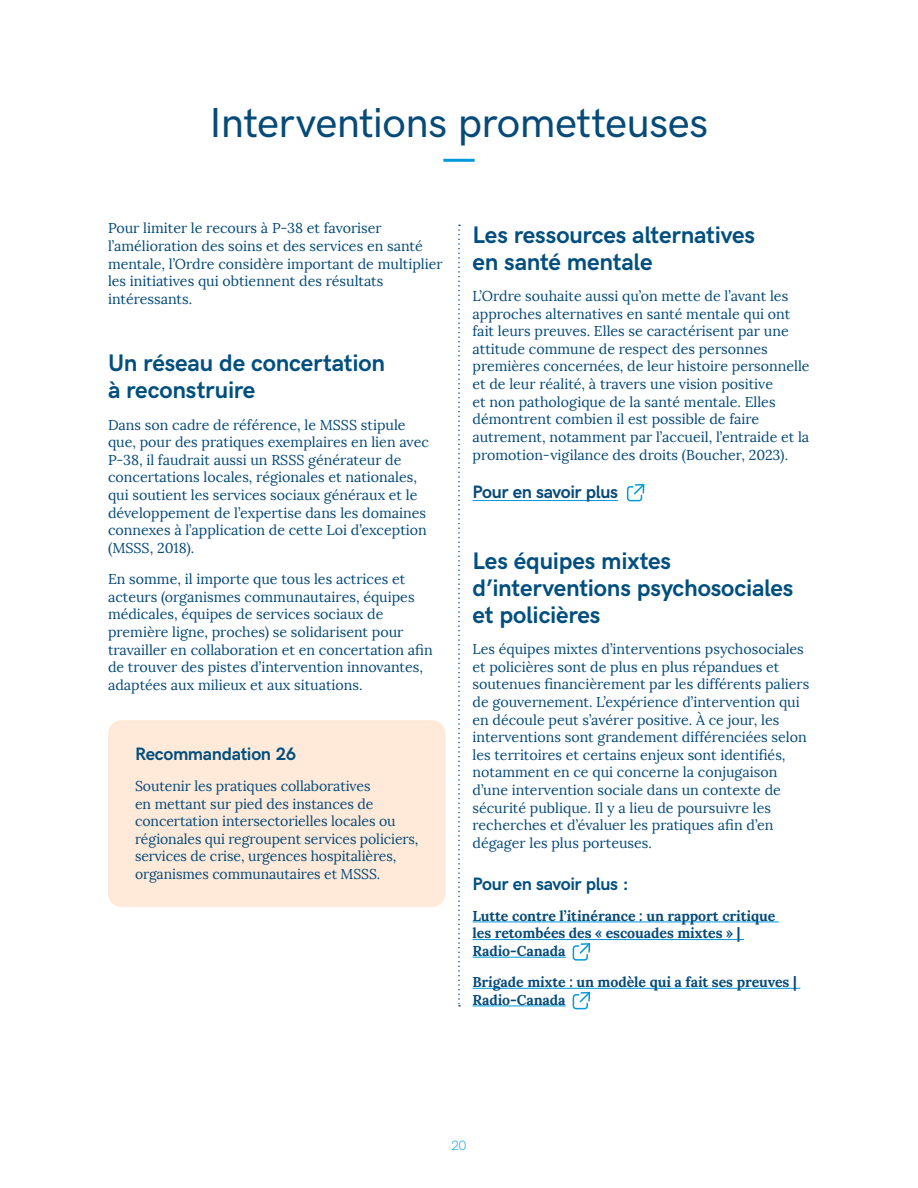
<style>
.page{position:relative;width:918px;height:1188px;background:#fff}
.page>*{position:absolute;margin:0;border:0;box-sizing:border-box;transform-origin:0 0}
.t1{font:500 42px "HK Grotesk";letter-spacing:-.015em;color:#054a78}
.t2{font:700 24px/27px "HK Grotesk";letter-spacing:-.01em;color:#004f7e}
.t3{font:700 18px "HK Grotesk";letter-spacing:-.02em;color:#004f7e}
.t4{font:700 18px "HK Grotesk";letter-spacing:-.02em;color:#054a78}
.t5{font:14.25px/17.7px "Lora";color:#054a78}
.t6{font:700 14.25px/17.7px "Lora";letter-spacing:-.005em;color:#054a78}
.t7{font:300 13.5px "HK Grotesk";color:#009ada}
</style>
<div class="page">
<hr style="left:443px;top:159px;width:32px;height:3px;background:#009ada">
<div style="left:108px;top:720px;width:338px;height:187px;background:#ffe9d9;border-radius:14px"></div>
<hr style="left:472px;top:500px;width:146px;height:1px;background:#009ada">
<hr style="left:472px;top:922px;width:307px;height:1px;background:#009ada">
<hr style="left:472px;top:939px;width:272px;height:1px;background:#009ada">
<hr style="left:472px;top:957px;width:94px;height:1px;background:#009ada">
<hr style="left:472px;top:988px;width:328px;height:1px;background:#009ada">
<hr style="left:472px;top:1006px;width:94px;height:1px;background:#009ada">
<svg style="left:626px;top:483px;width:19px;height:19px"></svg>
<svg style="left:572px;top:943px;width:19px;height:18px"></svg>
<svg style="left:572px;top:991px;width:19px;height:19px"></svg>
<svg style="left:458px;top:225px;width:2px;height:782px"></svg>
<h1 class="t1" style="left:210px;top:91px;width:500px">Interventions prometteuses</h1>
<p class="t5" style="left:108px;top:220px;width:336px">Pour limiter le recours à P-38 et favoriser l’amélioration des soins et des services en santé mentale, l’Ordre considère important de multiplier les initiatives qui obtiennent des résultats intéressants.</p>
<h2 class="t2" style="left:108px;top:348px;width:279px">Un réseau de concertation à reconstruire</h2>
<p class="t5" style="left:108px;top:416px;width:322px">Dans son cadre de référence, le MSSS stipule que, pour des pratiques exemplaires en lien avec P-38, il faudrait aussi un RSSS générateur de concertations locales, régionales et nationales, qui soutient les services sociaux généraux et le développement de l’expertise dans les domaines connexes à l’application de cette Loi d’exception (MSSS, 2018).</p>
<p class="t5" style="left:108px;top:570px;width:326px">En somme, il importe que tous les actrices et acteurs (organismes communautaires, équipes médicales, équipes de services sociaux de première ligne, proches) se solidarisent pour travailler en collaboration et en concertation afin de trouver des pistes d’intervention innovantes, adaptées aux milieux et aux situations.</p>
<p class="t3" style="left:135px;top:740px;width:163px">Recommandation 26</p>
<p class="t5" style="left:135px;top:777px;width:285px">Soutenir les pratiques collaboratives<br>en mettant sur pied des instances de concertation intersectorielles locales ou régionales qui regroupent services policiers, services de crise, urgences hospitalières, organismes communautaires et MSSS.</p>
<h2 class="t2" style="left:472px;top:219px;width:284px">Les ressources alternatives en santé mentale</h2>
<p class="t5" style="left:472px;top:287px;width:339px">L’Ordre souhaite aussi qu’on mette de l’avant les approches alternatives en santé mentale qui ont fait leurs preuves. Elles se caractérisent par une attitude commune de respect des personnes premières concernées, de leur histoire personnelle et de leur réalité, à travers une vision positive<br>et non pathologique de la santé mentale. Elles démontrent combien il est possible de faire autrement, notamment par l’accueil, l’entraide et la promotion-vigilance des droits (Boucher, 2023).</p>
<p class="t4" style="left:472px;top:479px;width:147px">Pour en savoir plus</p>
<h2 class="t2" style="left:472px;top:545px;width:323px">Les équipes mixtes d’interventions psychosociales et policières</h2>
<p class="t5" style="left:472px;top:640px;width:338px">Les équipes mixtes d’interventions psychosociales et policières sont de plus en plus répandues et soutenues financièrement par les différents paliers de gouvernement. L’expérience d’intervention qui en découle peut s’avérer positive. À ce jour, les interventions sont grandement différenciées selon les territoires et certains enjeux sont identifiés, notamment en ce qui concerne la conjugaison d’une intervention sociale dans un contexte de sécurité publique. Il y a lieu de poursuivre les recherches et d’évaluer les pratiques afin d’en dégager les plus porteuses.</p>
<p class="t3" style="left:472px;top:870px;width:158px">Pour en savoir plus :</p>
<p class="t6" style="left:472px;top:907px;width:304px">Lutte contre l’itinérance : un rapport critique les retombées des « escouades mixtes » |<br>Radio-Canada</p>
<p class="t6" style="left:472px;top:973px;width:326px">Brigade mixte : un modèle qui a fait ses preuves |<br>Radio-Canada</p>
<p class="t7" style="left:452px;top:1135px;width:16px">20</p>
</div>
